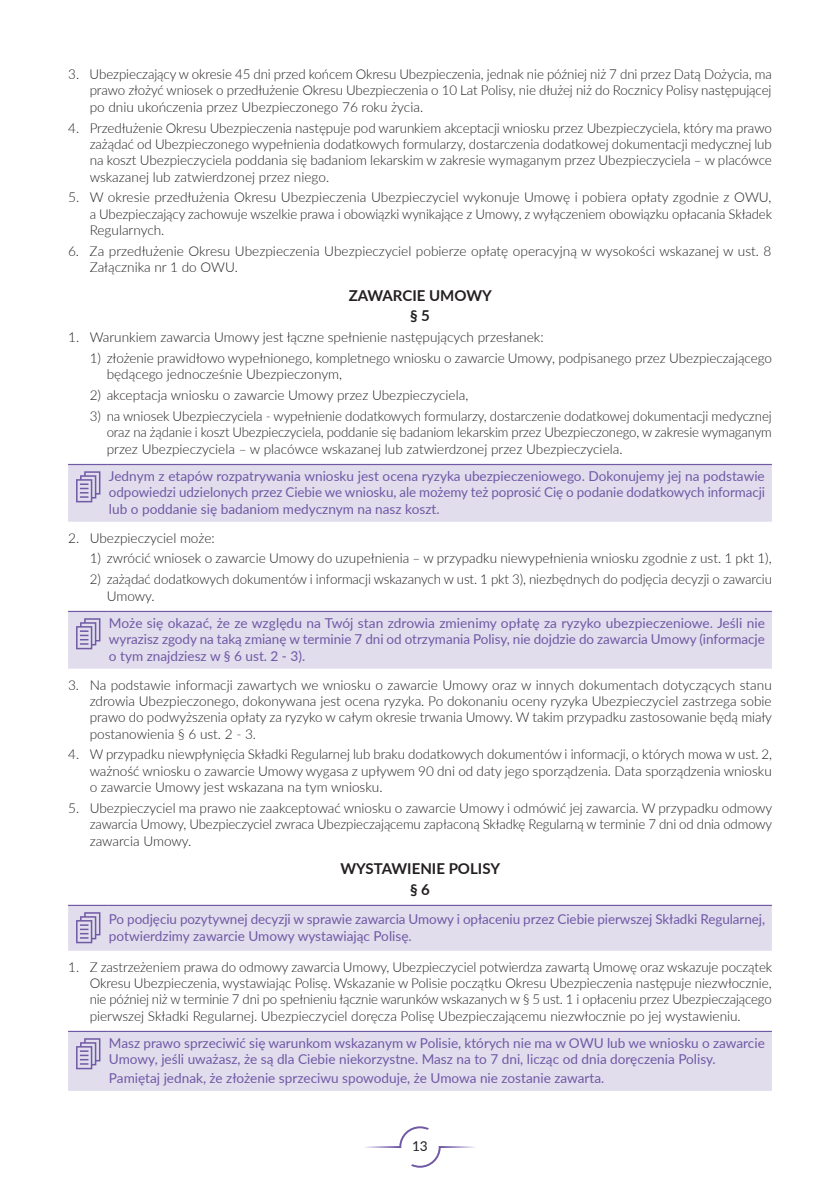
<style>
.page{position:relative;width:840px;height:1191px;background:#fff}
.page>*{position:absolute;margin:0;border:0;box-sizing:border-box;transform-origin:0 0}
.OW__ST____tekst_SKLE{font:700 15px "Lato";color:#231f20}
.OW__1_ponizej_tekstu{font:700 15px "Lato";color:#231f20}
._1{font:300 13.6px/16.4px "Lato";color:#231f20;text-align:justify}
.DO_OBJASNIEN_tekst_I{font:13.6px/16.4px "Lato";color:#7059a5;text-align:justify}
.t1{font:13.6px "Lato";color:#231f20}
</style>
<div class="page">
<svg style="left:364px;top:1126px;width:112px;height:41px"></svg>
<div style="left:68px;top:465px;width:703px;height:57px;background:#e1dded"></div>
<hr style="left:108px;top:464px;width:663px;height:1px;background:#7059a5">
<hr style="left:68px;top:464px;width:40px;height:1px;background:#7059a5">
<svg style="left:76px;top:471px;width:24px;height:31px"></svg>
<div style="left:68px;top:612px;width:703px;height:56px;background:#e1dded"></div>
<hr style="left:108px;top:611px;width:663px;height:1px;background:#7059a5">
<hr style="left:68px;top:611px;width:40px;height:1px;background:#7059a5">
<svg style="left:76px;top:618px;width:24px;height:31px"></svg>
<hr style="left:108px;top:904px;width:663px;height:2px;background:#7059a5">
<hr style="left:68px;top:904px;width:40px;height:2px;background:#7059a5">
<div style="left:68px;top:905px;width:703px;height:45px;background:#e1dded"></div>
<div style="left:68px;top:1032px;width:703px;height:58px;background:#e1dded"></div>
<hr style="left:108px;top:1030px;width:663px;height:2px;background:#7059a5">
<hr style="left:68px;top:1030px;width:40px;height:2px;background:#7059a5">
<svg style="left:76px;top:1038px;width:24px;height:31px"></svg>
<p class="_1" style="left:90px;top:65px;width:683px;text-indent:-22px">3. Ubezpieczający w okresie 45 dni przed końcem Okresu Ubezpieczenia, jednak nie później niż 7 dni przez Datą Dożycia, ma prawo złożyć wniosek o przedłużenie Okresu Ubezpieczenia o 10 Lat Polisy, nie dłużej niż do Rocznicy Polisy następującej po dniu ukończenia przez Ubezpieczonego 76 roku życia.</p>
<p class="_1" style="left:90px;top:119px;width:683px;text-indent:-22px">4. Przedłużenie Okresu Ubezpieczenia następuje pod warunkiem akceptacji wniosku przez Ubezpieczyciela, który ma prawo zażądać od Ubezpieczonego wypełnienia dodatkowych formularzy, dostarczenia dodatkowej dokumentacji medycznej lub na koszt Ubezpieczyciela poddania się badaniom lekarskim w zakresie wymaganym przez Ubezpieczyciela – w placówce wskazanej lub zatwierdzonej przez niego.</p>
<p class="_1" style="left:90px;top:189px;width:683px;text-indent:-22px">5. W okresie przedłużenia Okresu Ubezpieczenia Ubezpieczyciel wykonuje Umowę i pobiera opłaty zgodnie z OWU, a Ubezpieczający zachowuje wszelkie prawa i obowiązki wynikające z Umowy, z wyłączeniem obowiązku opłacania Składek Regularnych.</p>
<p class="_1" style="left:90px;top:242px;width:683px;text-indent:-22px">6. Za przedłużenie Okresu Ubezpieczenia Ubezpieczyciel pobierze opłatę operacyjną w wysokości wskazanej w ust. 8<br>Załącznika nr 1 do OWU.</p>
<p class="OW__ST____tekst_SKLE" style="left:348px;top:284px;width:145px">ZAWARCIE UMOWY</p>
<p class="OW__1_ponizej_tekstu" style="left:410px;top:305px;width:21px">§ 5</p>
<p class="_1" style="left:68px;top:328px;width:477px">1. Warunkiem zawarcia Umowy jest łączne spełnienie następujących przesłanek:</p>
<p class="_1" style="left:107px;top:349px;width:666px;text-indent:-17px">1) złożenie prawidłowo wypełnionego, kompletnego wniosku o zawarcie Umowy, podpisanego przez Ubezpieczającego będącego jednocześnie Ubezpieczonym,</p>
<p class="_1" style="left:90px;top:386px;width:380px">2) akceptacja wniosku o zawarcie Umowy przez Ubezpieczyciela,</p>
<p class="_1" style="left:107px;top:407px;width:666px;text-indent:-17px">3) na wniosek Ubezpieczyciela - wypełnienie dodatkowych formularzy, dostarczenie dodatkowej dokumentacji medycznej oraz na żądanie i koszt Ubezpieczyciela, poddanie się badaniom lekarskim przez Ubezpieczonego, w zakresie wymaganym przez Ubezpieczyciela – w placówce wskazanej lub zatwierdzonej przez Ubezpieczyciela.</p>
<p class="DO_OBJASNIEN_tekst_I" style="left:109px;top:467px;width:657px">Jednym z etapów rozpatrywania wniosku jest ocena ryzyka ubezpieczeniowego. Dokonujemy jej na podstawie odpowiedzi udzielonych przez Ciebie we wniosku, ale możemy też poprosić Cię o podanie dodatkowych informacji lub o poddanie się badaniom medycznym na nasz koszt.</p>
<p class="_1" style="left:68px;top:529px;width:148px">2. Ubezpieczyciel może:</p>
<p class="_1" style="left:90px;top:550px;width:683px">1) zwrócić wniosek o zawarcie Umowy do uzupełnienia – w przypadku niewypełnienia wniosku zgodnie z ust. 1 pkt 1),</p>
<p class="_1" style="left:107px;top:571px;width:666px;text-indent:-17px">2) zażądać dodatkowych dokumentów i informacji wskazanych w ust. 1 pkt 3), niezbędnych do podjęcia decyzji o zawarciu<br>Umowy.</p>
<p class="DO_OBJASNIEN_tekst_I" style="left:109px;top:614px;width:657px">Może się okazać, że ze względu na Twój stan zdrowia zmienimy opłatę za ryzyko ubezpieczeniowe. Jeśli nie wyrazisz zgody na taką zmianę w terminie 7 dni od otrzymania Polisy, nie dojdzie do zawarcia Umowy (informacje o tym znajdziesz w § 6 ust. 2 - 3).</p>
<p class="_1" style="left:90px;top:676px;width:683px;text-indent:-22px">3. Na podstawie informacji zawartych we wniosku o zawarcie Umowy oraz w innych dokumentach dotyczących stanu zdrowia Ubezpieczonego, dokonywana jest ocena ryzyka. Po dokonaniu oceny ryzyka Ubezpieczyciel zastrzega sobie prawo do podwyższenia opłaty za ryzyko w całym okresie trwania Umowy. W takim przypadku zastosowanie będą miały postanowienia § 6 ust. 2 - 3.</p>
<p class="_1" style="left:90px;top:746px;width:683px;text-indent:-22px">4. W przypadku niewpłynięcia Składki Regularnej lub braku dodatkowych dokumentów i informacji, o których mowa w ust. 2, ważność wniosku o zawarcie Umowy wygasa z upływem 90 dni od daty jego sporządzenia. Data sporządzenia wniosku o zawarcie Umowy jest wskazana na tym wniosku.</p>
<p class="_1" style="left:90px;top:799px;width:683px;text-indent:-22px">5. Ubezpieczyciel ma prawo nie zaakceptować wniosku o zawarcie Umowy i odmówić jej zawarcia. W przypadku odmowy zawarcia Umowy, Ubezpieczyciel zwraca Ubezpieczającemu zapłaconą Składkę Regularną w terminie 7 dni od dnia odmowy zawarcia Umowy.</p>
<p class="OW__ST____tekst_SKLE" style="left:340px;top:857px;width:161px">WYSTAWIENIE POLISY</p>
<p class="OW__1_ponizej_tekstu" style="left:410px;top:878px;width:21px">§ 6</p>
<p class="DO_OBJASNIEN_tekst_I" style="left:109px;top:910px;width:657px">Po podjęciu pozytywnej decyzji w sprawie zawarcia Umowy i opłaceniu przez Ciebie pierwszej Składki Regularnej, potwierdzimy zawarcie Umowy wystawiając Polisę.</p>
<p class="_1" style="left:90px;top:958px;width:683px;text-indent:-22px">1. Z zastrzeżeniem prawa do odmowy zawarcia Umowy, Ubezpieczyciel potwierdza zawartą Umowę oraz wskazuje początek Okresu Ubezpieczenia, wystawiając Polisę. Wskazanie w Polisie początku Okresu Ubezpieczenia następuje niezwłocznie, nie później niż w terminie 7 dni po spełnieniu łącznie warunków wskazanych w § 5 ust. 1 i opłaceniu przez Ubezpieczającego pierwszej Składki Regularnej. Ubezpieczyciel doręcza Polisę Ubezpieczającemu niezwłocznie po jej wystawieniu.</p>
<p class="DO_OBJASNIEN_tekst_I" style="left:109px;top:1034px;width:657px">Masz prawo sprzeciwić się warunkom wskazanym w Polisie, których nie ma w OWU lub we wniosku o zawarcie<br>Umowy, jeśli uważasz, że są dla Ciebie niekorzystne. Masz na to 7 dni, licząc od dnia doręczenia Polisy.</p>
<p class="DO_OBJASNIEN_tekst_I" style="left:109px;top:1069px;width:496px">Pamiętaj jednak, że złożenie sprzeciwu spowoduje, że Umowa nie zostanie zawarta.</p>
<p class="t1" style="left:412px;top:1136px;width:17px">13</p>
</div>
